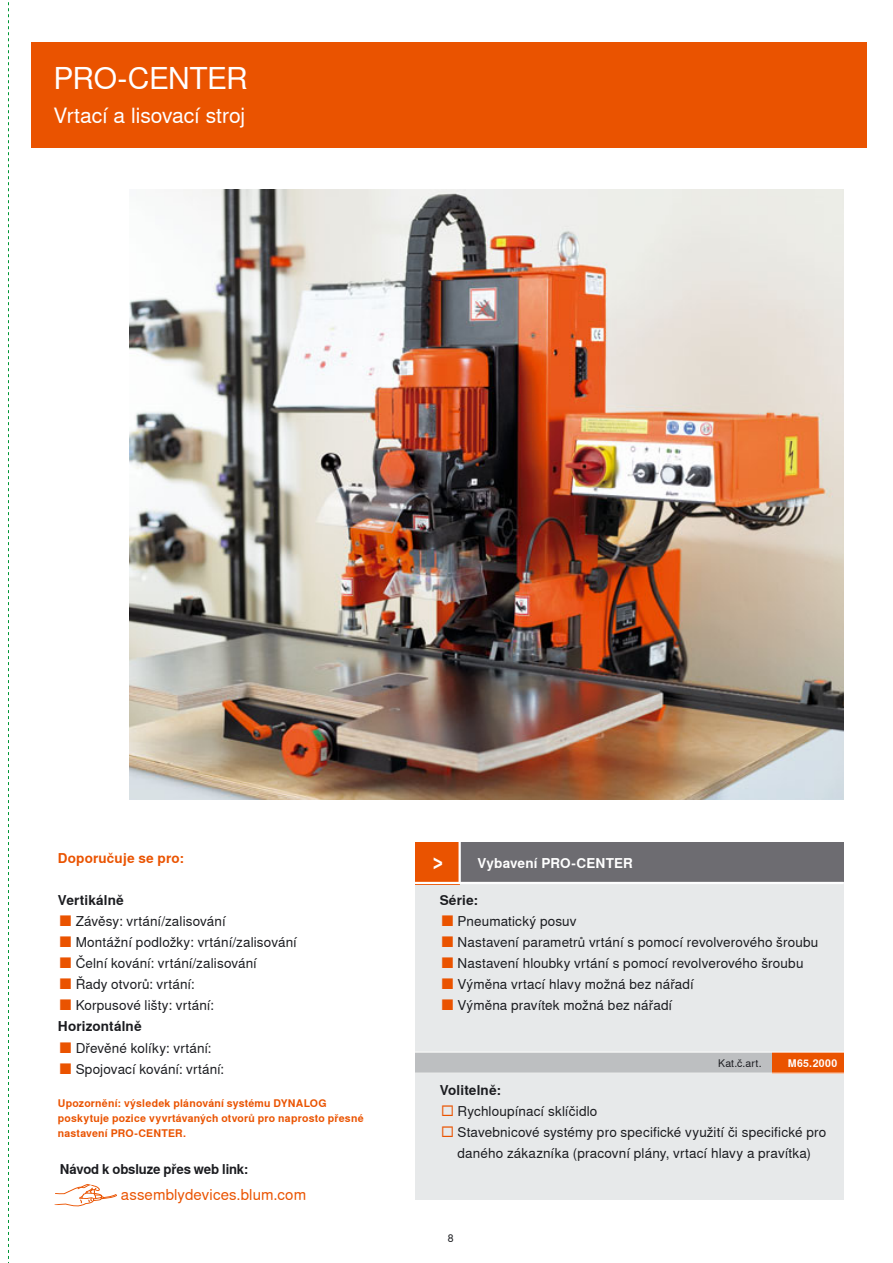
<style>
.page{position:relative;width:893px;height:1263px;background:#fff}
.page>*{position:absolute;margin:0;border:0;box-sizing:border-box;transform-origin:0 0}
.t1{font:30px "Nimbus Sans Global";letter-spacing:-.02em;color:#fff}
.t2{font:700 24.3px "Nimbus Sans Global";color:#fff;scale:.7 1}
.t3{font:21px "Nimbus Sans Global";letter-spacing:-.005em;color:#fff}
.t4{font:15px "Nimbus Sans Global";letter-spacing:.01em;color:#ea5300}
.t5{font:13.5px/21px "Nimbus Sans Global";letter-spacing:.01em;color:#1b1c20}
.t6{font:700 13.5px "Nimbus Sans Global";letter-spacing:-.005em;color:#1b1c20}
.t7{font:700 13.5px "Nimbus Sans Global";letter-spacing:.01em;color:#fff}
.t8{font:700 13.5px "Nimbus Sans Global";letter-spacing:.015em;color:#ea5300}
.t9{font:700 10.5px/15px "Nimbus Sans Global";letter-spacing:.02em;color:#ea5300}
.t10{font:10.5px "Nimbus Sans Global";letter-spacing:.015em;color:#1b1c20}
.t11{font:700 10.5px "Nimbus Sans Global";letter-spacing:.035em;color:#fff}
.s1{font-size:18.75px;color:#ea5300}
.s2{font-weight:700}
</style>
<div class="page">
<div style="left:460px;top:842px;width:384px;height:42px;background:#6d6c71"></div>
<div style="left:415px;top:883px;width:429px;height:317px;background:#e7e9ea"></div>
<div style="left:31px;top:42px;width:835px;height:105px;background:#ea5300"></div>
<div style="left:415px;top:842px;width:45px;height:42px;background:#ea5300"></div>
<div style="left:415px;top:1052px;width:429px;height:21px;background:#bdbfc1"></div>
<div style="left:772px;top:1052px;width:72px;height:21px;background:#ea5300"></div>
<img style="left:129px;top:189px;width:715px;height:611px">
<svg style="left:54px;top:1184px;width:63px;height:23px"></svg>
<hr style="left:415px;top:882px;width:429px;height:2px;background:#fff">
<hr style="left:459px;top:842px;width:2px;height:42px;background:#fff">
<hr style="left:415px;top:1052px;width:429px;height:1px;background:#fff">
<hr style="left:414px;top:1073px;width:430px;height:1px;background:#fff">
<svg style="left:8px;top:2px;width:1px;height:1261px"></svg>
<h1 class="t1" style="left:54px;top:59px;width:196px">PRO-CENTER</h1>
<h3 class="t3" style="left:54px;top:102px;width:193px">Vrtací a lisovací stroj</h3>
<p class="t8" style="left:58px;top:850px;width:128px">Doporučuje se pro:</p>
<h2 class="t2" style="left:433px;top:845px;width:16px">&gt;</h2>
<p class="t7" style="left:477px;top:855px;width:157px">Vybavení PRO-CENTER</p>
<p class="t6" style="left:58px;top:892px;width:68px">Vertikálně</p>
<p class="t5" style="left:58px;top:910px;width:170px"><span class="s1">■</span> Závěsy: vrtání/zalisování</p>
<p class="t5" style="left:58px;top:932px;width:241px"><span class="s1">■</span> Montážní podložky: vrtání/zalisování</p>
<p class="t5" style="left:58px;top:953px;width:201px"><span class="s1">■</span> Čelní kování: vrtání/zalisování</p>
<p class="t5" style="left:58px;top:974px;width:138px"><span class="s1">■</span> Řady otvorů: vrtání:</p>
<p class="t5" style="left:58px;top:995px;width:158px"><span class="s1">■</span> Korpusové lišty: vrtání:<br><span class="s2">Horizontálně</span></p>
<p class="t5" style="left:58px;top:1037px;width:155px"><span class="s1">■</span> Dřevěné kolíky: vrtání:</p>
<p class="t5" style="left:58px;top:1058px;width:168px"><span class="s1">■</span> Spojovací kování: vrtání:</p>
<p class="t9" style="left:58px;top:1095px;width:307px">Upozornění: výsledek plánování systému DYNALOG poskytuje pozice vyvrtávaných otvorů pro naprosto přesné nastavení PRO-CENTER.</p>
<p class="t6" style="left:60px;top:1161px;width:190px">Návod k obsluze přes web link:</p>
<p class="t4" style="left:121px;top:1185px;width:187px">assemblydevices.blum.com</p>
<p class="t6" style="left:440px;top:892px;width:40px">Série:</p>
<p class="t5" style="left:440px;top:910px;width:139px"><span class="s1">■</span> Pneumatický posuv</p>
<p class="t5" style="left:440px;top:932px;width:380px"><span class="s1">■</span> Nastavení parametrů vrtání s pomocí revolverového šroubu</p>
<p class="t5" style="left:440px;top:953px;width:365px"><span class="s1">■</span> Nastavení hloubky vrtání s pomocí revolverového šroubu</p>
<p class="t5" style="left:440px;top:974px;width:256px"><span class="s1">■</span> Výměna vrtací hlavy možná bez nářadí</p>
<p class="t5" style="left:440px;top:995px;width:234px"><span class="s1">■</span> Výměna pravítek možná bez nářadí</p>
<p class="t10" style="left:718px;top:1056px;width:45px">Kat.č.art.</p>
<p class="t11" style="left:788px;top:1056px;width:51px">M65.2000</p>
<p class="t6" style="left:440px;top:1081px;width:63px">Volitelně:</p>
<p class="t5" style="left:440px;top:1100px;width:159px"><span class="s1">□</span>Rychloupínací sklíčidlo</p>
<p class="t5" style="left:440px;top:1121px;width:388px;text-align:center"><span class="s1">□</span>Stavebnicové systémy pro specifické využití či specifické pro daného zákazníka (pracovní plány, vrtací hlavy a pravítka)</p>
<p class="t10" style="left:448px;top:1232px;width:7px">8</p>
</div>
